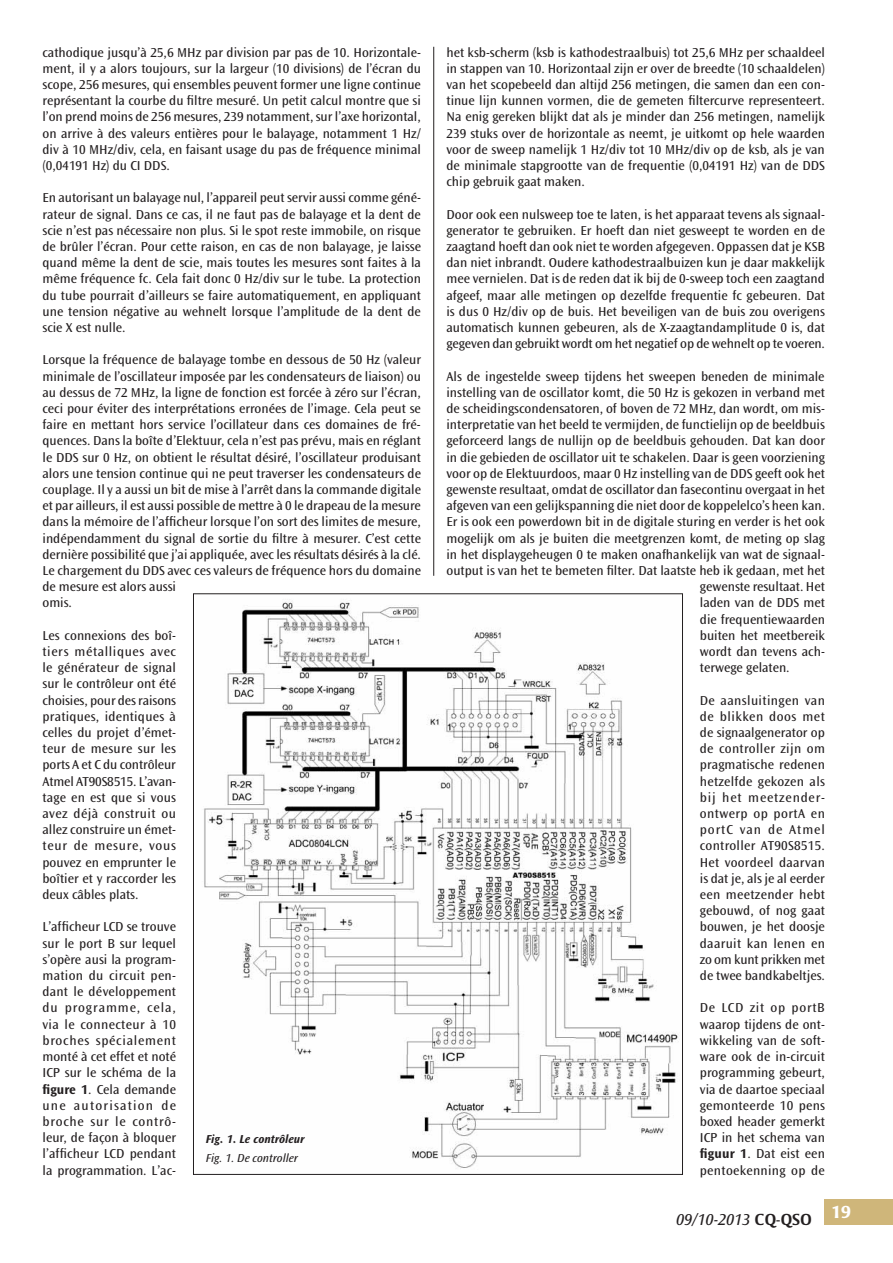
<style>
.page{position:relative;width:893px;height:1263px;background:#fff}
.page>*{position:absolute;margin:0;border:0;box-sizing:border-box;transform-origin:0 0}
.t1{font:italic 16.5px "Ocean Sans Std";color:#231f20}
.t2{font:13.5px/16.2px "Ocean Sans Std";color:#231f20;text-align:justify}
.t3{font:italic 700 12px "Ocean Sans Std";color:#231f20}
.t4{font:italic 12px "Ocean Sans Std";color:#231f20}
.s1{font-weight:700}
.s2{font-family:"Strayhorn MT Std";font-weight:700;font-style:normal}
</style>
<div class="page">
<img style="left:203px;top:602px;width:476px;height:567px">
<hr style="left:433px;top:47px;width:1px;height:529px;background:#231f20">
<div style="left:825px;top:1199px;width:68px;height:26px;background:#cfb67a"></div>
<p class="t2" style="left:43px;top:44px;width:380px">cathodique jusqu’à 25,6 MHz par division par pas de 10. Horizontale&shy;ment, il y a alors toujours, sur la largeur (10 divisions) de l’écran du scope, 256 mesures, qui ensembles peuvent former une ligne continue représentant la courbe du filtre mesuré. Un petit calcul montre que si l’on prend moins de 256 mesures, 239 notamment, sur l’axe horizontal, on arrive à des valeurs entières pour le balayage, notamment 1 Hz/ div à 10 MHz/div, cela, en faisant usage du pas de fréquence minimal (0,04191 Hz) du CI DDS.</p>
<p class="t2" style="left:43px;top:190px;width:380px">En autorisant un balayage nul, l’appareil peut servir aussi comme géné&shy;rateur de signal. Dans ce cas, il ne faut pas de balayage et la dent de scie n’est pas nécessaire non plus. Si le spot reste immobile, on risque de brûler l’écran. Pour cette raison, en cas de non balayage, je laisse quand même la dent de scie, mais toutes les mesures sont faites à la même fréquence fc. Cela fait donc 0 Hz/div sur le tube. La protection du tube pourrait d’ailleurs se faire automatiquement, en appliquant une tension négative au wehnelt lorsque l’amplitude de la dent de scie X est nulle.</p>
<p class="t2" style="left:43px;top:352px;width:380px;text-align:left">Lorsque la fréquence de balayage tombe en dessous de 50 Hz (valeur minimale de l’oscillateur imposée par les condensateurs de liaison) ou au dessus de 72 MHz, la ligne de fonction est forcée à zéro sur l’écran, ceci pour éviter des interprétations erronées de l’image. Cela peut se faire en mettant hors service l’ocillateur dans ces domaines de fré&shy;quences. Dans la boîte d’Elektuur, cela n’est pas prévu, mais en réglant le DDS sur 0 Hz, on obtient le résultat désiré, l’oscillateur produisant alors une tension continue qui ne peut traverser les condensateurs de couplage. Il y a aussi un bit de mise à l’arrêt dans la commande digitale et par ailleurs, il est aussi possible de mettre à 0 le drapeau de la mesure dans la mémoire de l’afficheur lorsque l’on sort des limites de mesure, indépendamment du signal de sortie du filtre à mesurer. C’est cette dernière possibilité que j’ai appliquée, avec les résultats désirés à la clé.<br>Le chargement du DDS avec ces valeurs de fréquence hors du domaine de mesure est alors aussi<br>omis.</p>
<p class="t2" style="left:43px;top:627px;width:135px">Les connexions des boî&shy;tiers métalliques avec le générateur de signal sur le contrôleur ont été choisies, pour des raisons pratiques, identiques à celles du projet d’émet&shy;teur de mesure sur les ports A et C du contrôleur Atmel AT90S8515. L’avan&shy;tage en est que si vous avez déjà construit ou allez construire un émet&shy;teur de mesure, vous pouvez en emprunter le boîtier et y raccorder les deux câbles plats.</p>
<p class="t2" style="left:43px;top:919px;width:135px">L’afficheur LCD se trouve sur le port B sur lequel s’opère ausi la program&shy;mation du circuit pen&shy;dant le développement du programme, cela, via le connecteur à 10 broches spécialement monté à cet effet et noté ICP sur le schéma de la <span class="s1">figure 1</span>. Cela demande une autorisation de broche sur le contrô&shy;leur, de façon à bloquer l’afficheur LCD pendant la programmation. L’ac-</p>
<p class="t3" style="left:206px;top:1133px;width:100px">Fig. 1. Le contrôleur</p>
<p class="t4" style="left:206px;top:1151px;width:94px">Fig. 1. De controller</p>
<p class="t2" style="left:446px;top:44px;width:380px">het ksb-scherm (ksb is kathodestraalbuis) tot 25,6 MHz per schaaldeel in stappen van 10. Horizontaal zijn er over de breedte (10 schaaldelen) van het scopebeeld dan altijd 256 metingen, die samen dan een con&shy;tinue lijn kunnen vormen, die de gemeten filtercurve representeert.<br>Na enig gereken blijkt dat als je minder dan 256 metingen, namelijk 239 stuks over de horizontale as neemt, je uitkomt op hele waarden voor de sweep namelijk 1 Hz/div tot 10 MHz/div op de ksb, als je van de minimale stapgrootte van de frequentie (0,04191 Hz) van de DDS chip gebruik gaat maken.</p>
<p class="t2" style="left:446px;top:206px;width:380px">Door ook een nulsweep toe te laten, is het apparaat tevens als signaal&shy;generator te gebruiken. Er hoeft dan niet gesweept te worden en de zaagtand hoeft dan ook niet te worden afgegeven. Oppassen dat je KSB dan niet inbrandt. Oudere kathodestraalbuizen kun je daar makkelijk mee vernielen. Dat is de reden dat ik bij de 0-sweep toch een zaagtand afgeef, maar alle metingen op dezelfde frequentie fc gebeuren. Dat is dus 0 Hz/div op de buis. Het beveiligen van de buis zou overigens automatisch kunnen gebeuren, als de X-zaagtandamplitude 0 is, dat gegeven dan gebruikt wordt om het negatief op de wehnelt op te voeren.</p>
<p class="t2" style="left:446px;top:368px;width:380px">Als de ingestelde sweep tijdens het sweepen beneden de minimale</p>
<p class="t2" style="left:446px;top:384px;width:380px">instelling van de oscillator komt, die 50 Hz is gekozen in verband met</p>
<p class="t2" style="left:446px;top:401px;width:380px">de scheidingscondensatoren, of boven de 72 MHz, dan wordt, om mis-</p>
<p class="t2" style="left:446px;top:417px;width:380px">interpretatie van het beeld te vermijden, de functielijn op de beeldbuis</p>
<p class="t2" style="left:446px;top:433px;width:380px">geforceerd langs de nullijn op de beeldbuis gehouden. Dat kan door</p>
<p class="t2" style="left:446px;top:449px;width:380px">in die gebieden de oscillator uit te schakelen. Daar is geen voorziening</p>
<p class="t2" style="left:446px;top:465px;width:380px">voor op de Elektuurdoos, maar 0 Hz instelling van de DDS geeft ook het</p>
<p class="t2" style="left:446px;top:482px;width:380px">gewenste resultaat, omdat de oscillator dan fasecontinu overgaat in het</p>
<p class="t2" style="left:446px;top:498px;width:380px">afgeven van een gelijkspanning die niet door de koppelelco’s heen kan.</p>
<p class="t2" style="left:446px;top:514px;width:380px">Er is ook een powerdown bit in de digitale sturing en verder is het ook</p>
<p class="t2" style="left:446px;top:530px;width:380px">mogelijk om als je buiten die meetgrenzen komt, de meting op slag</p>
<p class="t2" style="left:446px;top:546px;width:380px">in het displaygeheugen 0 te maken onafhankelijk van wat de signaal-</p>
<p class="t2" style="left:446px;top:563px;width:380px">output is van het te bemeten filter. Dat laatste heb ik gedaan, met het</p>
<p class="t2" style="left:700px;top:579px;width:127px">gewenste resultaat. Het</p>
<p class="t2" style="left:700px;top:595px;width:127px">laden van de DDS met</p>
<p class="t2" style="left:700px;top:611px;width:127px">die frequentiewaarden</p>
<p class="t2" style="left:700px;top:627px;width:127px">buiten het meetbereik</p>
<p class="t2" style="left:700px;top:644px;width:127px">wordt dan tevens ach-</p>
<p class="t2" style="left:700px;top:660px;width:91px">terwege gelaten.</p>
<p class="t2" style="left:700px;top:692px;width:127px">De aansluitingen van de blikken doos met de signaalgenerator op de controller zijn om pragmatische redenen hetzelfde gekozen als bij het meetzender&shy;ontwerp op portA en portC van de Atmel controller AT90S8515.<br>Het voordeel daarvan is dat je, als je al eerder een meetzender hebt gebouwd, of nog gaat bouwen, je het doosje daaruit kan lenen en zo om kunt prikken met de twee bandkabeltjes.</p>
<p class="t2" style="left:700px;top:1000px;width:127px">De LCD zit op portB waarop tijdens de ont&shy;wikkeling van de soft&shy;ware ook de in-circuit programming gebeurt, via de daartoe speciaal gemonteerde 10 pens boxed header gemerkt ICP in het schema van <span class="s1">figuur 1</span>. Dat eist een pentoekenning op de</p>
<p class="t1" style="left:676px;top:1210px;width:176px">09/10-2013 <span class="s2">CQ-QSO</span> <sup>19</sup></p>
</div>
